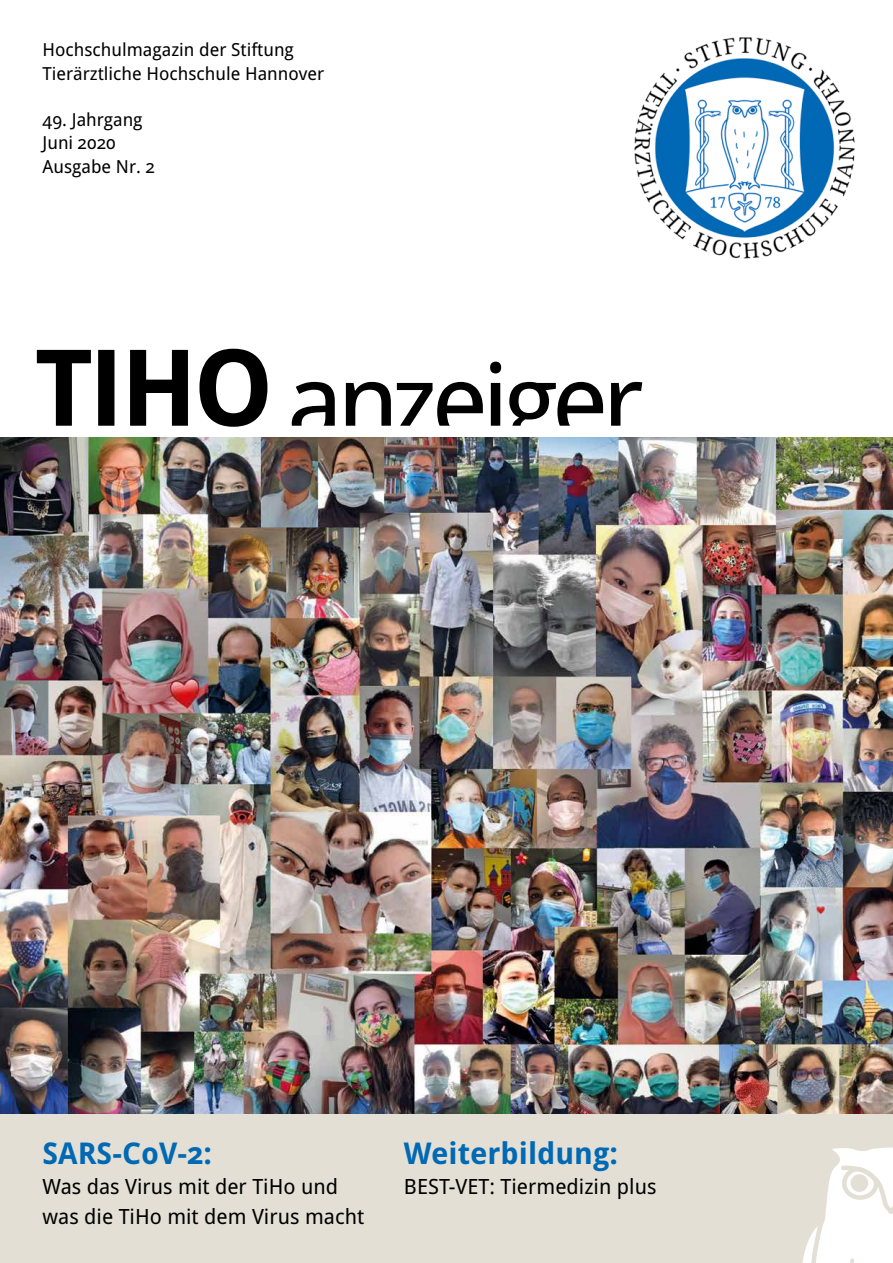
<style>
.page{position:relative;width:893px;height:1263px;background:#fff}
.page>*{position:absolute;margin:0;border:0;box-sizing:border-box;transform-origin:0 0}
.t1{font:700 30px "Droid Sans Pro";color:#0069b4}
.t2{font:21px/30px "Droid Sans Pro";color:#000}
.t3{font:18px/23.2px "Droid Sans Pro";color:#000}
</style>
<div class="page">
<img style="left:0;top:437px;width:893px;height:677px">
<div style="left:0;top:1114px;width:893px;height:149px;background:#e3dfd5"></div>
<svg style="left:802px;top:1147px;width:91px;height:116px"></svg>
<svg style="left:37px;top:349px;width:605px;height:78px"></svg>
<img style="left:634px;top:37px;width:221px;height:222px">
<p class="t3" style="left:43px;top:38px;width:283px">Hochschulmagazin der Stiftung<br>Tierärztliche Hochschule Hannover</p>
<p class="t3" style="left:43px;top:107px;width:114px">49. Jahrgang<br>Juni 2020<br>Ausgabe Nr. 2</p>
<h1 class="t1" style="left:43px;top:1132px;width:171px">SARS-CoV-2:</h1>
<p class="t2" style="left:43px;top:1171px;width:323px">Was das Virus mit der TiHo und was die TiHo mit dem Virus macht</p>
<h1 class="t1" style="left:404px;top:1132px;width:216px">Weiterbildung:</h1>
<p class="t2" style="left:404px;top:1171px;width:254px">BEST-VET: Tiermedizin plus</p>
</div>
